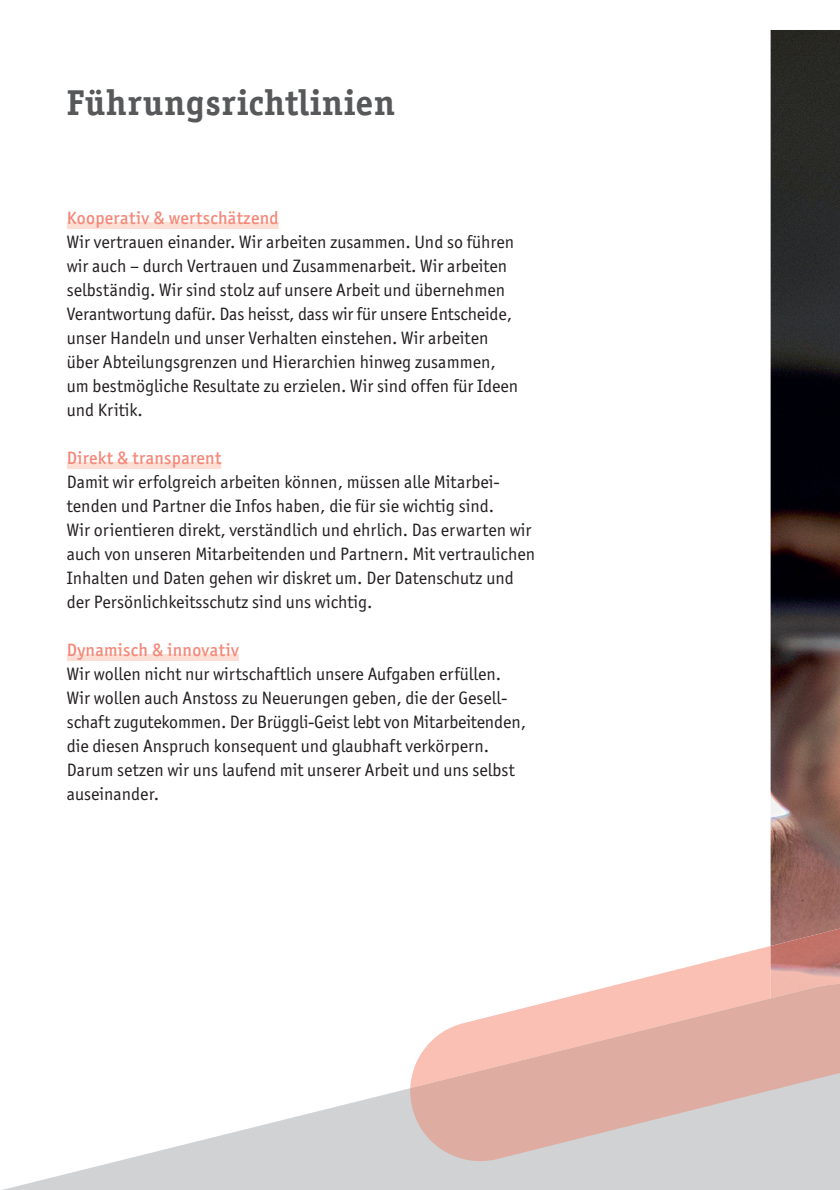
<style>
.page{position:relative;width:840px;height:1190px;background:#fff}
.page>*{position:absolute;margin:0;border:0;box-sizing:border-box;transform-origin:0 0}
.t1{font:700 36px "Officina Ser ITC Std";letter-spacing:.015em;color:#57585a}
.t2{font:18px/24px "Officina Sans ITC Std";color:#231f20}
.t3{font:500 18px "Officina Sans ITC Std";letter-spacing:.015em;color:#f4897a}
</style>
<div class="page">
<img style="left:770px;top:30px;width:69px;height:895px">
<div style="left:67px;top:222px;width:211px;height:7px;background:#fdded5"></div>
<div style="left:67px;top:462px;width:154px;height:7px;background:#fdded5"></div>
<div style="left:67px;top:654px;width:172px;height:7px;background:#fdded5"></div>
<svg style="left:3px;top:1088px;width:836px;height:102px;fill:#d1d2d4"></svg>
<svg style="left:624px;top:946px;width:146px;height:37px"></svg>
<img style="left:770px;top:925px;width:69px;height:58px">
<svg style="left:410px;top:983px;width:429px;height:178px;background:#e3bfb7"></svg>
<h1 class="t1" style="left:67px;top:81px;width:329px">Führungsrichtlinien</h1>
<p class="t3" style="left:67px;top:208px;width:213px">Kooperativ &amp; wertschätzend</p>
<p class="t2" style="left:67px;top:230px;width:452px">Wir vertrauen einander. Wir arbeiten zusammen. Und so führen wir auch – durch Vertrauen und Zusammenarbeit. Wir arbeiten selbständig. Wir sind stolz auf unsere Arbeit und übernehmen Verantwortung dafür. Das heisst, dass wir für unsere Entscheide, unser Handeln und unser Verhalten einstehen. Wir arbeiten über Abteilungsgrenzen und Hierarchien hinweg zusammen, um bestmögliche Resultate zu erzielen. Wir sind offen für Ideen und Kritik.</p>
<p class="t3" style="left:67px;top:448px;width:156px">Direkt &amp; transparent</p>
<p class="t2" style="left:67px;top:470px;width:469px">Damit wir erfolgreich arbeiten können, müssen alle Mitarbei&shy;tenden und Partner die Infos haben, die für sie wichtig sind.<br>Wir orientieren direkt, verständlich und ehrlich. Das erwarten wir auch von unseren Mitarbeitenden und Partnern. Mit vertraulichen Inhalten und Daten gehen wir diskret um. Der Datenschutz und der Persönlichkeitsschutz sind uns wichtig.</p>
<p class="t3" style="left:67px;top:640px;width:173px">Dynamisch &amp; innovativ</p>
<p class="t2" style="left:67px;top:662px;width:460px">Wir wollen nicht nur wirtschaftlich unsere Aufgaben erfüllen.<br>Wir wollen auch Anstoss zu Neuerungen geben, die der Gesell&shy;schaft zugutekommen. Der Brüggli-Geist lebt von Mitarbeitenden, die diesen Anspruch konsequent und glaubhaft verkörpern.<br>Darum setzen wir uns laufend mit unserer Arbeit und uns selbst auseinander.</p>
</div>
